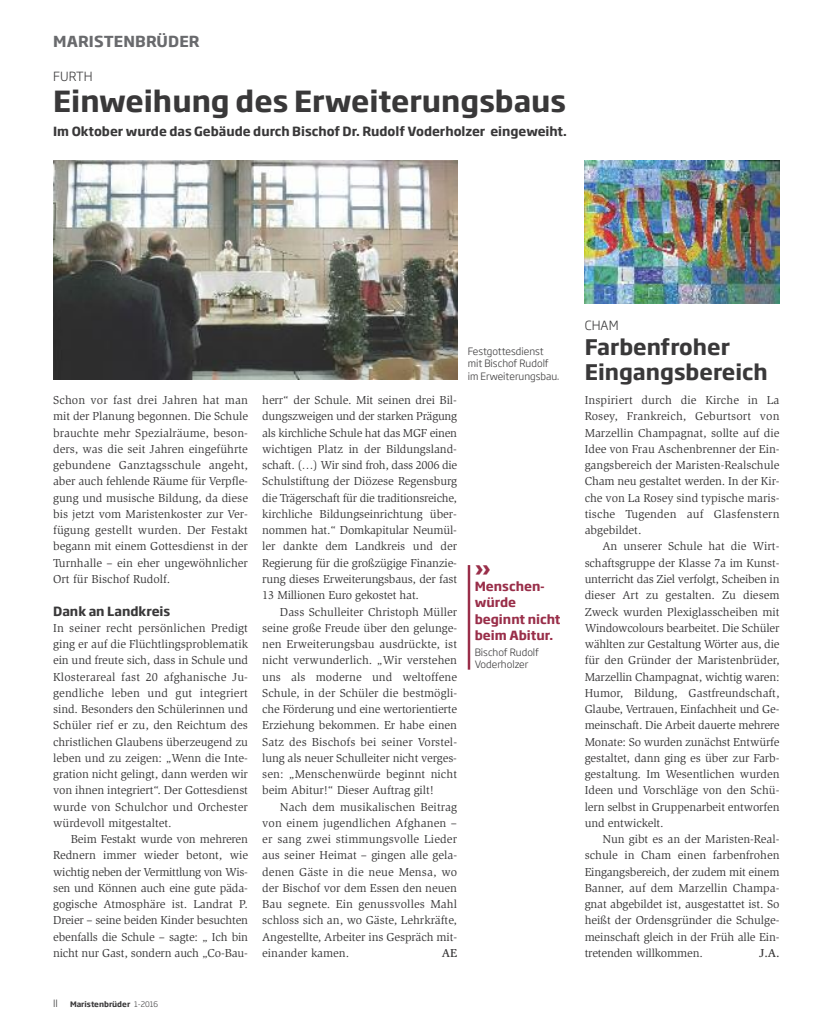
<style>
.page{position:relative;width:815px;height:1028px;background:#fff}
.page>*{position:absolute;margin:0;border:0;box-sizing:border-box;transform-origin:0 0}
.t1{font:700 28.75px "Soho Gothic Std";color:#393839}
.t2{font:700 21.25px/24.4px "Soho Gothic Std";color:#393839}
.t3{font:700 20.88px "Soho Gothic Std";color:#992e49}
.t4{font:700 15px "Soho Gothic Std";letter-spacing:.005em;color:#696a6d}
.t5{font:700 12.5px "Soho Gothic Std";color:#393839}
.t6{font:700 12.5px/16.2px "Soho Gothic Std";color:#992e49}
.t7{font:300 12.5px "Soho Gothic Std";letter-spacing:.005em;color:#393839}
.t8{font:11.88px/16.2px "Slimbach Std";letter-spacing:-.01em;color:#393839;text-align:justify}
.t9{font:500 11.88px "Slimbach Std";color:#393839}
.t10{font:300 10px/12.5px "Soho Gothic Std";color:#393839}
.t11{font:700 7.5px "Soho Gothic Std";color:#393839}
.s1{font-weight:300;font-size:10px}
.s2{font-weight:300}
</style>
<div class="page">
<img style="left:585px;top:161px;width:195px;height:142px">
<img style="left:53px;top:160px;width:404px;height:220px">
<hr style="left:468px;top:565px;width:2px;height:104px;background:#992e49">
<p class="t4" style="left:53px;top:33px;width:148px">MARISTENBRÜDER</p>
<p class="t7" style="left:53px;top:69px;width:41px">FURTH</p>
<h1 class="t1" style="left:53px;top:85px;width:515px">Einweihung des Erweiterungsbaus</h1>
<p class="t5" style="left:53px;top:124px;width:515px">Im Oktober wurde das Gebäude durch Bischof Dr. Rudolf Voderholzer eingeweiht.</p>
<p class="t8" style="left:53px;top:393px;width:196px">Schon vor fast drei Jahren hat man mit der Planung begonnen. Die Schule brauchte mehr Spezialräume, beson&shy;ders, was die seit Jahren eingeführte gebundene Ganztagsschule angeht, aber auch fehlende Räume für Verpfle&shy;gung und musische Bildung, da diese bis jetzt vom Maristenkoster zur Ver&shy;fügung gestellt wurden. Der Festakt begann mit einem Gottesdienst in der Turnhalle – ein eher ungewöhnlicher Ort für Bischof Rudolf.</p>
<p class="t5" style="left:53px;top:604px;width:119px">Dank an Landkreis</p>
<p class="t8" style="left:53px;top:620px;width:196px">In seiner recht persönlichen Predigt ging er auf die Flüchtlingsproblematik ein und freute sich, dass in Schule und Klosterareal fast 20 afghanische Ju&shy;gendliche leben und gut integriert sind. Besonders den Schülerinnen und Schüler rief er zu, den Reichtum des christlichen Glaubens überzeugend zu leben und zu zeigen: „Wenn die Inte&shy;gration nicht gelingt, dann werden wir von ihnen integriert“. Der Gottesdienst wurde von Schulchor und Orchester würdevoll mitgestaltet.</p>
<p class="t8" style="left:53px;top:832px;width:196px;text-indent:18px">Beim Festakt wurde von mehreren Rednern immer wieder betont, wie wichtig neben der Vermittlung von Wis&shy;sen und Können auch eine gute päda&shy;gogische Atmosphäre ist. Landrat P.<br>Dreier – seine beiden Kinder besuchten ebenfalls die Schule – sagte: „ Ich bin nicht nur Gast, sondern auch „Co-Bau-</p>
<p class="t8" style="left:262px;top:393px;width:196px">herr“ der Schule. Mit seinen drei Bil&shy;dungszweigen und der starken Prägung als kirchliche Schule hat das MGF einen wichtigen Platz in der Bildungsland&shy;schaft. (…) Wir sind froh, dass 2006 die Schulstiftung der Diözese Regensburg die Trägerschaft für die traditionsreiche, kirchliche Bildungseinrichtung über&shy;nommen hat.“ Domkapitular Neumül&shy;ler dankte dem Landkreis und der Regierung für die großzügige Finanzie&shy;rung dieses Erweiterungsbaus, der fast 13 Millionen Euro gekostet hat.</p>
<p class="t8" style="left:262px;top:604px;width:196px;text-indent:18px">Dass Schulleiter Christoph Müller seine große Freude über den gelunge&shy;nen Erweiterungsbau ausdrückte, ist nicht verwunderlich. „Wir verstehen uns als moderne und weltoffene Schule, in der Schüler die bestmögli&shy;che Förderung und eine wertorientierte Erziehung bekommen. Er habe einen Satz des Bischofs bei seiner Vorstel&shy;lung als neuer Schulleiter nicht verges&shy;sen: „Menschenwürde beginnt nicht beim Abitur!“ Dieser Auftrag gilt!</p>
<p class="t8" style="left:262px;top:799px;width:196px;text-indent:18px">Nach dem musikalischen Beitrag von einem jugendlichen Afghanen – er sang zwei stimmungsvolle Lieder aus seiner Heimat – gingen alle gela&shy;denen Gäste in die neue Mensa, wo der Bischof vor dem Essen den neuen Bau segnete. Ein genussvolles Mahl schloss sich an, wo Gäste, Lehrkräfte, Angestellte, Arbeiter ins Gespräch mit&shy;einander kamen.</p>
<p class="t9" style="left:442px;top:948px;width:17px">AE</p>
<p class="t10" style="left:468px;top:345px;width:93px">Festgottesdienst mit Bischof Rudolf im Erweiterungsbau.</p>
<h3 class="t3" style="left:475px;top:557px;width:18px">»</h3>
<p class="t6" style="left:475px;top:578px;width:87px">Menschen&shy;würde beginnt nicht beim Abitur.</p>
<p class="t10" style="left:475px;top:646px;width:66px">Bischof Rudolf<br>Voderholzer</p>
<p class="t11" style="left:53px;top:1000px;width:106px"><span class="s1">II</span> Maristenbrüder <span class="s2">1-2016</span></p>
<p class="t7" style="left:585px;top:318px;width:35px">CHAM</p>
<h2 class="t2" style="left:585px;top:336px;width:185px">Farbenfroher<br>Eingangsbereich</h2>
<p class="t8" style="left:585px;top:393px;width:196px">Inspiriert durch die Kirche in La Rosey, Frankreich, Geburtsort von Marzellin Champagnat, sollte auf die Idee von Frau Aschenbrenner der Ein&shy;gangsbereich der Maristen-Realschule Cham neu gestaltet werden. In der Kir&shy;che von La Rosey sind typische maris&shy;tische Tugenden auf Glasfenstern abgebildet.</p>
<p class="t8" style="left:585px;top:539px;width:196px;text-indent:18px">An unserer Schule hat die Wirt&shy;schaftsgruppe der Klasse 7a im Kunst&shy;unterricht das Ziel verfolgt, Scheiben in dieser Art zu gestalten. Zu diesem Zweck wurden Plexiglasscheiben mit Windowcolours bearbeitet. Die Schüler wählten zur Gestaltung Wörter aus, die für den Gründer der Maristenbrüder, Marzellin Champagnat, wichtig waren:<br>Humor, Bildung, Gastfreundschaft, Glaube, Vertrauen, Einfachheit und Ge&shy;meinschaft. Die Arbeit dauerte mehrere Monate: So wurden zunächst Entwürfe gestaltet, dann ging es über zur Farb&shy;gestaltung. Im Wesentlichen wurden Ideen und Vorschläge von den Schü&shy;lern selbst in Gruppenarbeit entworfen und entwickelt.</p>
<p class="t8" style="left:585px;top:832px;width:196px;text-indent:18px">Nun gibt es an der Maristen-Real&shy;schule in Cham einen farbenfrohen Eingangsbereich, der zudem mit einem Banner, auf dem Marzellin Champa&shy;gnat abgebildet ist, ausgestattet ist. So heißt der Ordensgründer die Schulge&shy;meinschaft gleich in der Früh alle Ein&shy;tretenden willkommen.</p>
<p class="t9" style="left:759px;top:948px;width:22px">J.A.</p>
</div>
